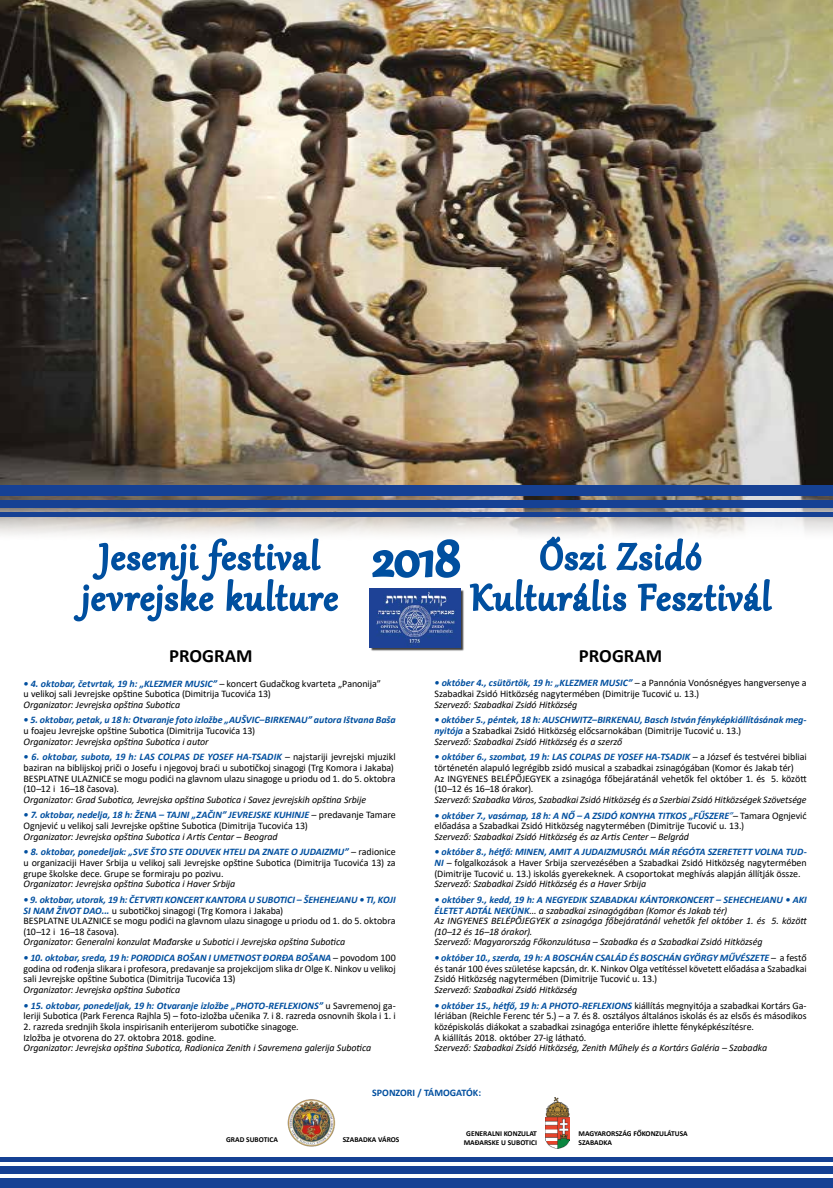
<style>
.page{position:relative;width:833px;height:1188px;background:#fff}
.page>*{position:absolute;margin:0;border:0;box-sizing:border-box;transform-origin:0 0}
.t1{font:64.56px "Gabriola";color:#004f9f}
.t2{font:700 18.75px "Calibri";color:#000}
.t3{font:10px/10.6px "Calibri";letter-spacing:-.005em;color:#000}
.t4{font:italic 10px/10.6px "Calibri";letter-spacing:-.01em;color:#000}
.t5{font:italic 700 10px/10.6px "Calibri";color:#004f9f}
.t6{font:700 10px "Calibri";color:#004f9f}
.t7{font:700 7.5px/9px "Calibri";color:#000;text-align:center}
.s1{font-weight:700;font-style:italic;color:#004f9f}
.s2{font-style:italic}
.s3{font-weight:400;font-style:normal;color:#000}
.s4{font-weight:400;color:#000}
.s5{font-style:italic;color:#004f9f}
.s6{font-weight:700;color:#004f9f}
</style>
<div class="page">
<img style="left:0;top:0;width:833px;height:535px">
<div style="left:0;top:1177px;width:833px;height:10px;background:#164194"></div>
<div style="left:0;top:1165px;width:833px;height:7px;background:#164194"></div>
<div style="left:0;top:1156px;width:833px;height:5px;background:#164194"></div>
<div style="left:0;top:485px;width:833px;height:10px;background:#164194"></div>
<div style="left:0;top:500px;width:833px;height:7px;background:#164194"></div>
<hr style="left:0;top:512px;width:833px;height:4px;background:#164194">
<svg style="left:72px;top:474px;width:268px;height:148px"></svg>
<svg style="left:370px;top:474px;width:403px;height:177px"></svg>
<img style="left:287px;top:1099px;width:48px;height:48px">
<img style="left:545px;top:1097px;width:25px;height:51px">
<h1 class="t1" style="left:373px;top:515px;width:89px">2018</h1>
<h2 class="t2" style="left:169px;top:642px;width:85px">PROGRAM</h2>
<h2 class="t2" style="left:579px;top:642px;width:85px">PROGRAM</h2>
<p class="t3" style="left:24px;top:677px;width:359px"><span class="s1">• 4. oktobar, četvrtak, 19 h: „KLEZMER MUSIC”</span> <span class="s2">–</span> koncert Gudačkog kvarteta „Panonija” u velikoj sali Jevrejske opštine Subotica (Dimitrija Tucovića 13)</p>
<p class="t4" style="left:24px;top:698px;width:158px">Organizator: Jevrejska opština Subotica</p>
<p class="t5" style="left:24px;top:714px;width:374px">• 5. oktobar, petak, u 18 h: Otvaranje foto izložbe „AUŠVIC–BIRKENAU” autora Ištvana Baša</p>
<p class="t3" style="left:24px;top:725px;width:233px">u foajeu Jevrejske opštine Subotica (Dimitrija Tucovića 13)</p>
<p class="t4" style="left:24px;top:735px;width:187px">Organizator: Jevrejska opština Subotica i autor</p>
<p class="t3" style="left:24px;top:751px;width:374px"><span class="s1">• 6. oktobar, subota, 19 h: LAS COLPAS DE YOSEF HA-TSADIK</span> – najstariji jevrejski mjuzikl baziran na biblijskoj priči o Josefu i njegovoj braći u subotičkoj sinagogi (Trg Komora i Jakaba)<br>BESPLATNE ULAZNICE se mogu podići na glavnom ulazu sinagoge u priodu od 1. do 5. oktobra (10–12 i 16–18 časova).</p>
<p class="t4" style="left:24px;top:793px;width:344px">Organizator: Grad Subotica, Jevrejska opština Subotica i Savez jevrejskih opština Srbije</p>
<p class="t3" style="left:24px;top:809px;width:374px"><span class="s1">• 7. oktobar, nedelja, 18 h: ŽENA – TAJNI „ZAČIN” JEVREJSKE KUHINJE</span> <span class="s2">–</span> predavanje Tamare<br>Ognjević u velikoj sali Jevrejske opštine Subotica (Dimitrija Tucovića 13)</p>
<p class="t4" style="left:24px;top:830px;width:256px">Organizator: Jevrejska opština Subotica i Artis Centar – Beograd</p>
<p class="t3" style="left:24px;top:846px;width:374px;text-align:justify"><span class="s1">• 8. oktobar, ponedeljak: „SVE ŠTO STE ODUVEK HTELI DA ZNATE O JUDAIZMU”</span> <span class="s2">–</span> radionice u organizaciji Haver Srbija u velikoj sali Jevrejske opštine Subotica (Dimitrija Tucovića 13) za grupe školske dece. Grupe se formiraju po pozivu.</p>
<p class="t4" style="left:24px;top:877px;width:213px">Organizator: Jevrejska opština Subotica i Haver Srbija</p>
<p class="t3" style="left:24px;top:893px;width:374px"><span class="s1">• 9. oktobar, utorak, 19 h: ČETVRTI KONCERT KANTORA U SUBOTICI – ŠEHEHEJANU • TI, KOJI SI NAM ŽIVOT DAO...</span> u subotičkoj sinagogi (Trg Komora i Jakaba)<br>BESPLATNE ULAZNICE se mogu podići na glavnom ulazu sinagoge u priodu od 1. do 5. oktobra (10–12 i 16–18 časova).</p>
<p class="t4" style="left:24px;top:936px;width:323px">Organizator: Generalni konzulat Mađarske u Subotici i Jevrejska opština Subotica</p>
<p class="t3" style="left:24px;top:951px;width:374px;text-align:justify"><span class="s1">• 10. oktobar, sreda, 19 h: PORODICA BOŠAN I UMETNOST ĐORĐA BOŠANA</span> – povodom 100 godina od rođenja slikara i profesora, predavanje sa projekcijom slika dr Olge K. Ninkov u velikoj sali Jevrejske opštine Subotica (Dimitrija Tucovića 13)</p>
<p class="t4" style="left:24px;top:983px;width:158px">Organizator: Jevrejska opština Subotica</p>
<p class="t3" style="left:24px;top:999px;width:374px"><span class="s1">• 15. oktobar, ponedeljak, 19 h: Otvaranje izložbe „PHOTO-REFLEXIONS”</span> u Savremenoj ga&shy;leriji Subotica (Park Ferenca Rajhla 5) – foto-izložba učenika 7. i 8. razreda osnovnih škola i 1. i</p>
<p class="t3" style="left:24px;top:1020px;width:277px">2. razreda srednjih škola inspirisanih enterijerom subotičke sinagoge.<br>Izložba je otvorena do 27. oktobra 2018. godine.</p>
<p class="t4" style="left:24px;top:1041px;width:349px">Organizator: Jevrejska opština Subotica, Radionica Zenith i Savremena galerija Subotica</p>
<p class="t3" style="left:434px;top:677px;width:374px"><span class="s1">• október 4., csütörtök, 19 h: „KLEZMER MUSIC”</span> – a Pannónia Vonósnégyes hangversenye a<br>Szabadkai Zsidó Hitközség nagytermében (Dimitrije Tucović u. 13.)</p>
<p class="t4" style="left:434px;top:698px;width:144px">Szervező: Szabadkai Zsidó Hitközség</p>
<p class="t5" style="left:434px;top:714px;width:374px">• október 5., péntek, 18 h: AUSCHWITZ–BIRKENAU, Basch István fényképkiállításának meg&shy;nyitója <span class="s3">a Szabadkai Zsidó Hitközség előcsarnokában (Dimitrije Tucović u. 13.)<br></span><span class="s4">Szervező: Szabadkai Zsidó Hitközség és a szerző</span></p>
<p class="t3" style="left:434px;top:751px;width:374px"><span class="s1">• október 6., szombat, 19 h: LAS COLPAS DE YOSEF HA-TSADIK</span> – a József és testvérei bibliai történetén alapuló legrégibb zsidó musical a szabadkai zsinagógában (Komor és Jakab tér)<br>Az INGYENES BELÉPŐJEGYEK a zsinagóga főbejáratánál vehetők fel október 1. és 5. között (10–12 és 16–18 órakor).</p>
<p class="t4" style="left:434px;top:793px;width:374px">Szervező: Szabadka Város, Szabadkai Zsidó Hitközség és a Szerbiai Zsidó Hitközségek Szövetsége</p>
<p class="t3" style="left:434px;top:809px;width:374px"><span class="s1">• október 7., vasárnap, 18 h: A NŐ – A ZSIDÓ KONYHA TITKOS „FŰSZERE</span><span class="s5">”</span>– Tamara Ognjević előadása a Szabadkai Zsidó Hitközség nagytermében (Dimitrije Tucović u. 13.)</p>
<p class="t4" style="left:434px;top:830px;width:256px">Szervező: Szabadkai Zsidó Hitközség és az Artis Center – Belgrád</p>
<p class="t3" style="left:434px;top:846px;width:374px;text-align:justify"><span class="s1">• október 8., hétfő: MINEN, AMIT A JUDAIZMUSRÓL MÁR RÉGÓTA SZERETETT VOLNA TUD-NI</span> – folgalkozások a Haver Srbija szervezésében a Szabadkai Zsidó Hitközség nagytermében (Dimitrije Tucović u. 13.) iskolás gyerekeknek. A csoportokat meghívás alapján állítják össze.</p>
<p class="t4" style="left:434px;top:877px;width:213px">Szervező: Szabadkai Zsidó Hitközség és a Haver Srbija</p>
<p class="t4" style="left:434px;top:893px;width:374px"><span class="s6">• október 9., kedd, 19 h: A NEGYEDIK SZABADKAI KÁNTORKONCERT – SEHECHEJANU • AKI ÉLETET ADTÁL NEKÜNK</span>... a szabadkai zsinagógában (Komor és Jakab tér)<br>Az INGYENES BELÉPŐJEGYEK a zsinagóga főbejáratánál vehetők fel október 1. és 5. között (10–12 és 16–18 órakor).<br>Szervező: Magyarország Főkonzulátusa – Szabadka és a Szabadkai Zsidó Hitközség</p>
<p class="t3" style="left:434px;top:951px;width:374px;text-align:justify"><span class="s1">• október 10., szerda, 19 h: A BOSCHÁN CSALÁD ÉS BOSCHÁN GYÖRGY MŰVÉSZETE</span> – a festő és tanár 100 éves születése kapcsán, dr. K. Ninkov Olga vetítéssel követett előadása a Szabadkai Zsidó Hitközség nagytermében (Dimitrije Tucović u. 13.)</p>
<p class="t4" style="left:434px;top:983px;width:144px">Szervező: Szabadkai Zsidó Hitközség</p>
<p class="t3" style="left:434px;top:999px;width:374px"><span class="s1">• október 15., hétfő, 19 h: A PHOTO-REFLEXIONS</span> kiállítás megnyitója a szabadkai Kortárs Ga&shy;lériában (Reichle Ferenc tér 5.) – a 7. és 8. osztályos általános iskolás és az elsős és másodikos középiskolás diákokat a szabadkai zsinagóga enteriőre ihlette fényképkészítésre.<br>A kiállítás 2018. október 27-ig látható.</p>
<p class="t4" style="left:434px;top:1041px;width:334px">Szervező: Szabadkai Zsidó Hitközség, Zenith Műhely és a Kortárs Galéria – Szabadka</p>
<p class="t6" style="left:372px;top:1084px;width:110px">SPONZORI / TÁMOGATÓK:</p>
<p class="t7" style="left:226px;top:1134px;width:53px">GRAD SUBOTICA</p>
<p class="t7" style="left:343px;top:1134px;width:58px">SZABADKA VÁROS</p>
<p class="t7" style="left:464px;top:1128px;width:75px">GENERALNI KONZULAT<br>MAĐARSKE U SUBOTICI</p>
<p class="t7" style="left:578px;top:1128px;width:111px;text-align:left">MAGYARORSZÁG FŐKONZULÁTUSA<br>SZABADKA</p>
</div>
